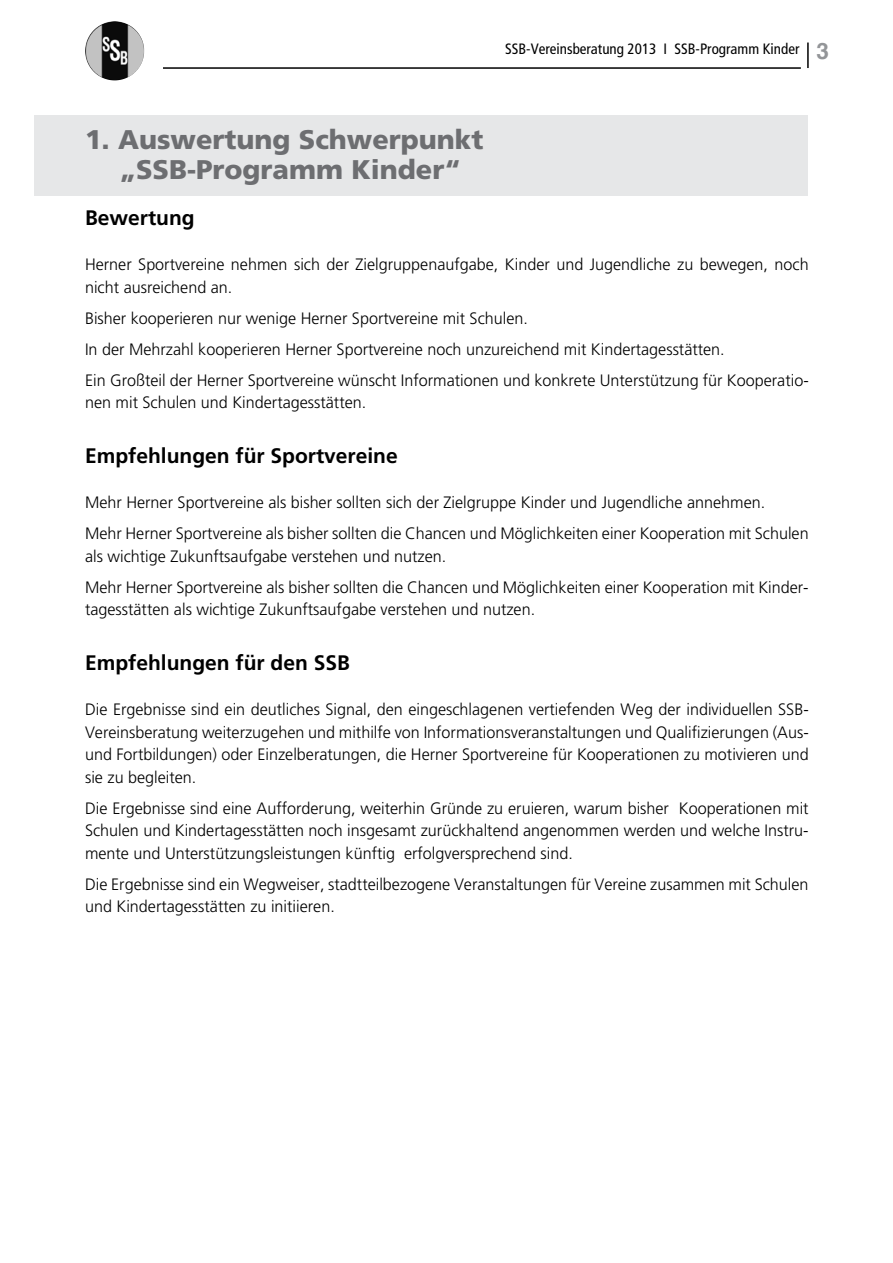
<style>
.page{position:relative;width:893px;height:1263px;background:#fff}
.page>*{position:absolute;margin:0;border:0;box-sizing:border-box;transform-origin:0 0}
.t1{font:900 27px/30px "Frutiger";color:#6d6e71;text-align:center}
.t2{font:700 22.5px "Helvetica";color:#939598}
.t3{font:700 21px "Frutiger";color:#000}
.t4{font:300 16.5px/22.5px "Frutiger";color:#000}
.t5{font:condensed 15px "Frutiger";color:#000}
</style>
<div class="page">
<hr style="left:807px;top:43px;width:2px;height:25px;background:#000">
<img style="left:96px;top:21px;width:17px;height:7px">
<hr style="left:163px;top:67px;width:638px;height:2px;background:#000">
<div style="left:34px;top:115px;width:773px;height:81px;background:#e6e7e8"></div>
<p class="t5" style="left:505px;top:40px;width:296px">SSB-Vereinsberatung 2013 I SSB-Programm Kinder</p>
<h2 class="t2" style="left:816px;top:33px;width:14px">3</h2>
<h1 class="t1" style="left:85px;top:124px;width:400px">1. Auswertung Schwerpunkt „SSB-Programm Kinder“</h1>
<p class="t3" style="left:85px;top:205px;width:111px">Bewertung</p>
<p class="t4" style="left:85px;top:253px;width:725px">Herner Sportvereine nehmen sich der Zielgruppenaufgabe, Kinder und Jugendliche zu bewegen, noch nicht ausreichend an.</p>
<p class="t4" style="left:85px;top:302px;width:725px;line-height:31px">Bisher kooperieren nur wenige Herner Sportvereine mit Schulen.<br>In der Mehrzahl kooperieren Herner Sportvereine noch unzureichend mit Kindertagesstätten.<br>Ein Großteil der Herner Sportvereine wünscht Informationen und konkrete Unterstützung für Kooperatio-</p>
<p class="t4" style="left:85px;top:391px;width:283px">nen mit Schulen und Kindertagesstätten.</p>
<p class="t3" style="left:85px;top:443px;width:314px">Empfehlungen für Sportvereine</p>
<p class="t4" style="left:85px;top:487px;width:725px;line-height:31px">Mehr Herner Sportvereine als bisher sollten sich der Zielgruppe Kinder und Jugendliche annehmen.<br>Mehr Herner Sportvereine als bisher sollten die Chancen und Möglichkeiten einer Kooperation mit Schulen</p>
<p class="t4" style="left:85px;top:540px;width:725px;line-height:31px">als wichtige Zukunftsaufgabe verstehen und nutzen.<br>Mehr Herner Sportvereine als bisher sollten die Chancen und Möglichkeiten einer Kooperation mit Kinder-</p>
<p class="t4" style="left:85px;top:598px;width:452px">tagesstätten als wichtige Zukunftsaufgabe verstehen und nutzen.</p>
<p class="t3" style="left:85px;top:650px;width:266px">Empfehlungen für den SSB</p>
<p class="t4" style="left:85px;top:698px;width:725px;text-align:justify">Die Ergebnisse sind ein deutliches Signal, den eingeschlagenen vertiefenden Weg der individuellen SSB-Vereinsberatung weiterzugehen und mithilfe von Informationsveranstaltungen und Qualifizierungen (Aus&shy;und Fortbildungen) oder Einzelberatungen, die Herner Sportvereine für Kooperationen zu motivieren und sie zu begleiten.</p>
<p class="t4" style="left:85px;top:797px;width:725px;text-align:justify">Die Ergebnisse sind eine Aufforderung, weiterhin Gründe zu eruieren, warum bisher Kooperationen mit Schulen und Kindertagesstätten noch insgesamt zurückhaltend angenommen werden und welche Instru&shy;mente und Unterstützungsleistungen künftig erfolgversprechend sind.</p>
<p class="t4" style="left:85px;top:873px;width:725px">Die Ergebnisse sind ein Wegweiser, stadtteilbezogene Veranstaltungen für Vereine zusammen mit Schulen und Kindertagesstätten zu initiieren.</p>
</div>
